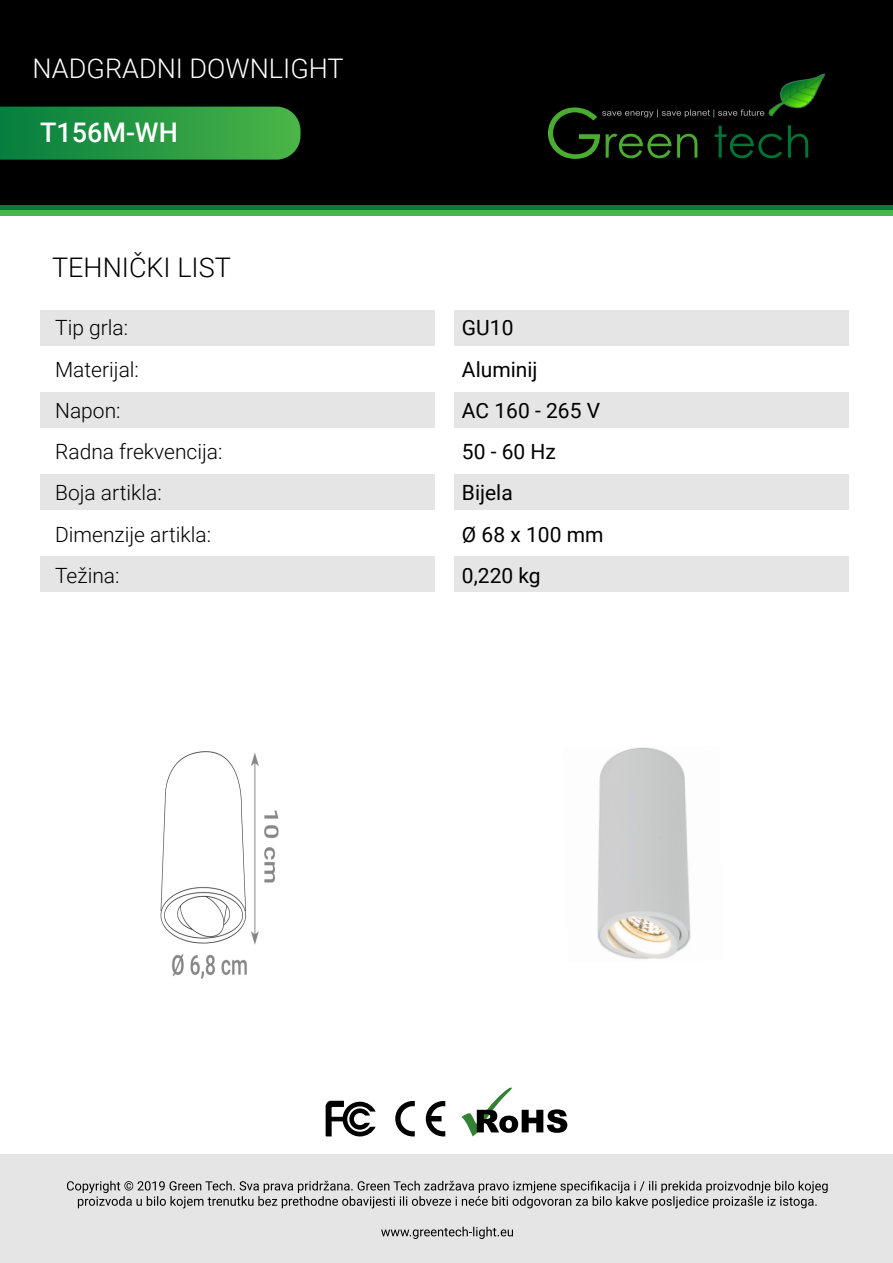
<style>
.page{position:relative;width:893px;height:1263px;background:#fff}
.page>*{position:absolute;margin:0;border:0;box-sizing:border-box;transform-origin:0 0}
.t1{font:300 27px "Roboto";color:#fff}
.t2{font:300 27px "Roboto";color:#000}
.t3{font:500 27px "Roboto";color:#fff}
.t4{font:300 21px/41.2px "Roboto";color:#000}
.t5{font:21px/41.2px "Roboto";color:#000}
</style>
<div class="page">
<div style="left:0;top:0;width:893px;height:206px;background:#000"></div>
<div style="left:0;top:206px;width:893px;height:5px;background:#0b783e"></div>
<div style="left:0;top:211px;width:893px;height:5px;background:#49b748"></div>
<svg style="left:395px;top:1101px;width:20px;height:35px"></svg>
<svg style="left:426px;top:1101px;width:19px;height:35px"></svg>
<svg style="left:461px;top:1087px;width:106px;height:49px"></svg>
<svg style="left:326px;top:1101px;width:50px;height:35px"></svg>
<svg style="left:548px;top:107px;width:260px;height:52px"></svg>
<img style="left:768px;top:74px;width:57px;height:54px">
<div style="left:0;top:1154px;width:893px;height:109px;background:#e5e5e5"></div>
<svg style="left:67px;top:1181px;width:761px;height:58px"></svg>
<div style="left:40px;top:311px;width:394px;height:35px;background:#e5e5e5"></div>
<div style="left:40px;top:393px;width:394px;height:35px;background:#e5e5e5"></div>
<div style="left:40px;top:475px;width:394px;height:35px;background:#e5e5e5"></div>
<div style="left:40px;top:557px;width:394px;height:35px;background:#e5e5e5"></div>
<div style="left:454px;top:311px;width:394px;height:35px;background:#e5e5e5"></div>
<div style="left:454px;top:393px;width:394px;height:35px;background:#e5e5e5"></div>
<div style="left:454px;top:475px;width:394px;height:35px;background:#e5e5e5"></div>
<div style="left:454px;top:557px;width:394px;height:35px;background:#e5e5e5"></div>
<svg style="left:0;top:107px;width:301px;height:53px;background:#269541"></svg>
<img style="left:597px;top:747px;width:94px;height:212px">
<img style="left:160px;top:752px;width:119px;height:226px">
<p class="t1" style="left:33px;top:50px;width:313px">NADGRADNI DOWNLIGHT</p>
<p class="t3" style="left:40px;top:114px;width:139px">T156M-WH</p>
<p class="t2" style="left:52px;top:248px;width:180px">TEHNIČKI LIST</p>
<p class="t4" style="left:55px;top:306px;width:169px">Tip grla:<br>Materijal:<br>Napon:<br>Radna frekvencija:<br>Boja artikla:<br>Dimenzije artikla:<br>Težina:</p>
<p class="t5" style="left:462px;top:306px;width:143px">GU10<br>Aluminij<br>AC 160 - 265 V<br>50 - 60 Hz<br>Bijela<br>Ø 68 x 100 mm<br>0,220 kg</p>
</div>
